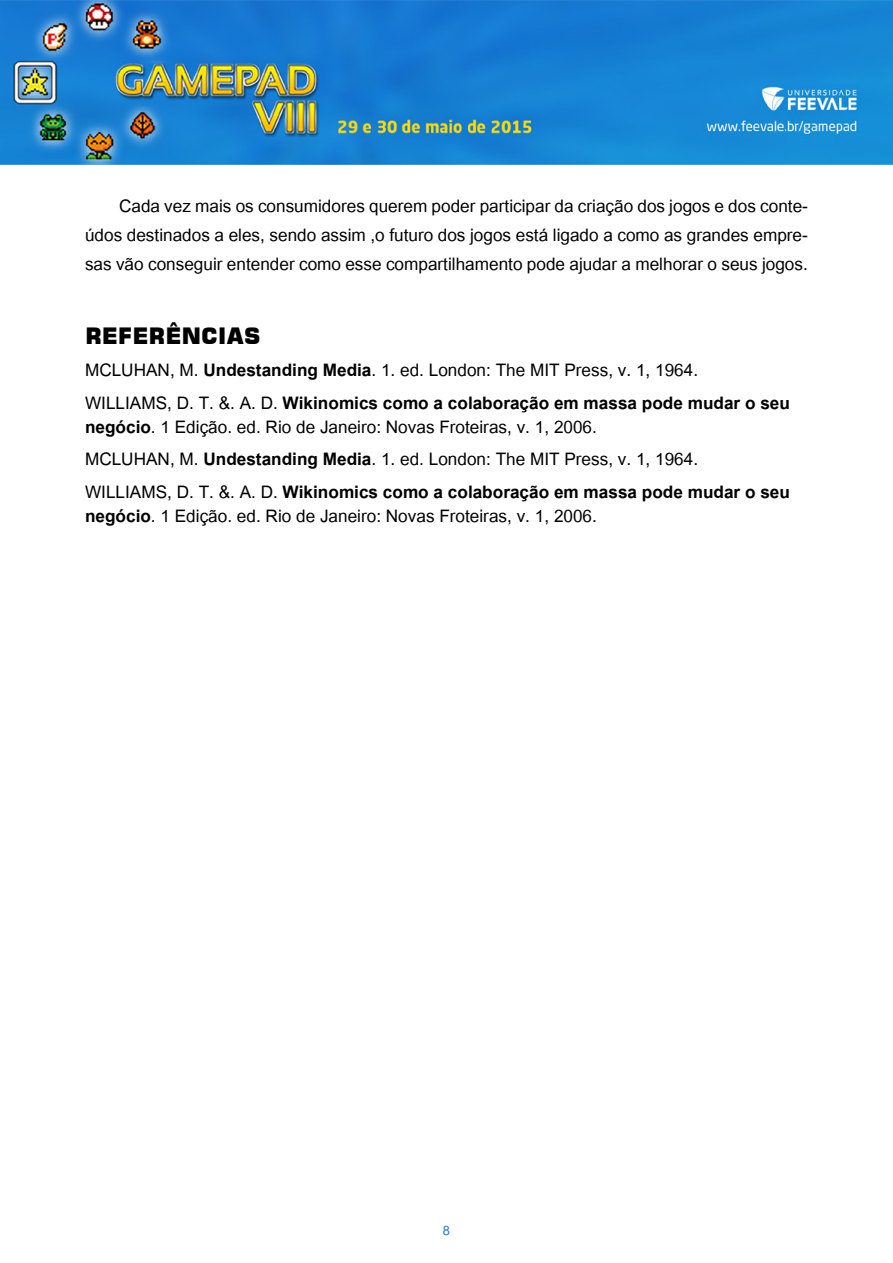
<style>
.page{position:relative;width:893px;height:1263px;background:#fff}
.page>*{position:absolute;margin:0;border:0;box-sizing:border-box;transform-origin:0 0}
.t1{font:24px/32.5px "Utsaah";color:#000}
.t2{font:22.5px "Square 721 Blk Normal";color:#000}
.t3{font:18px "Utsaah";color:#1676d4}
.s1{font-weight:700}
</style>
<div class="page">
<img style="left:0;top:0;width:893px;height:165px">
<p class="t1" style="left:85px;top:194px;width:724px;line-height:28.8px;text-align:justify;text-indent:34px">Cada vez mais os consumidores querem poder participar da criação dos jogos e dos conte&shy;údos destinados a eles, sendo assim ,o futuro dos jogos está ligado a como as grandes empre&shy;sas vão conseguir entender como esse compartilhamento pode ajudar a melhorar o seus jogos.</p>
<p class="t2" style="left:85px;top:322px;width:177px">REFERÊNCIAS</p>
<p class="t1" style="left:85px;top:356px;width:706px">MCLUHAN, M. <span class="s1">Undestanding Media</span>. 1. ed. London: The MIT Press, v. 1, 1964.<br>WILLIAMS, D. T. &amp;. A. D. <span class="s1">Wikinomics como a colaboração em massa pode mudar o seu</span></p>
<p class="t1" style="left:85px;top:412px;width:706px"><span class="s1">negócio</span>. 1 Edição. ed. Rio de Janeiro: Novas Froteiras, v. 1, 2006.<br>MCLUHAN, M. <span class="s1">Undestanding Media</span>. 1. ed. London: The MIT Press, v. 1, 1964.<br>WILLIAMS, D. T. &amp;. A. D. <span class="s1">Wikinomics como a colaboração em massa pode mudar o seu</span></p>
<p class="t1" style="left:85px;top:501px;width:513px"><span class="s1">negócio</span>. 1 Edição. ed. Rio de Janeiro: Novas Froteiras, v. 1, 2006.</p>
<p class="t3" style="left:443px;top:1221px;width:9px">8</p>
</div>
